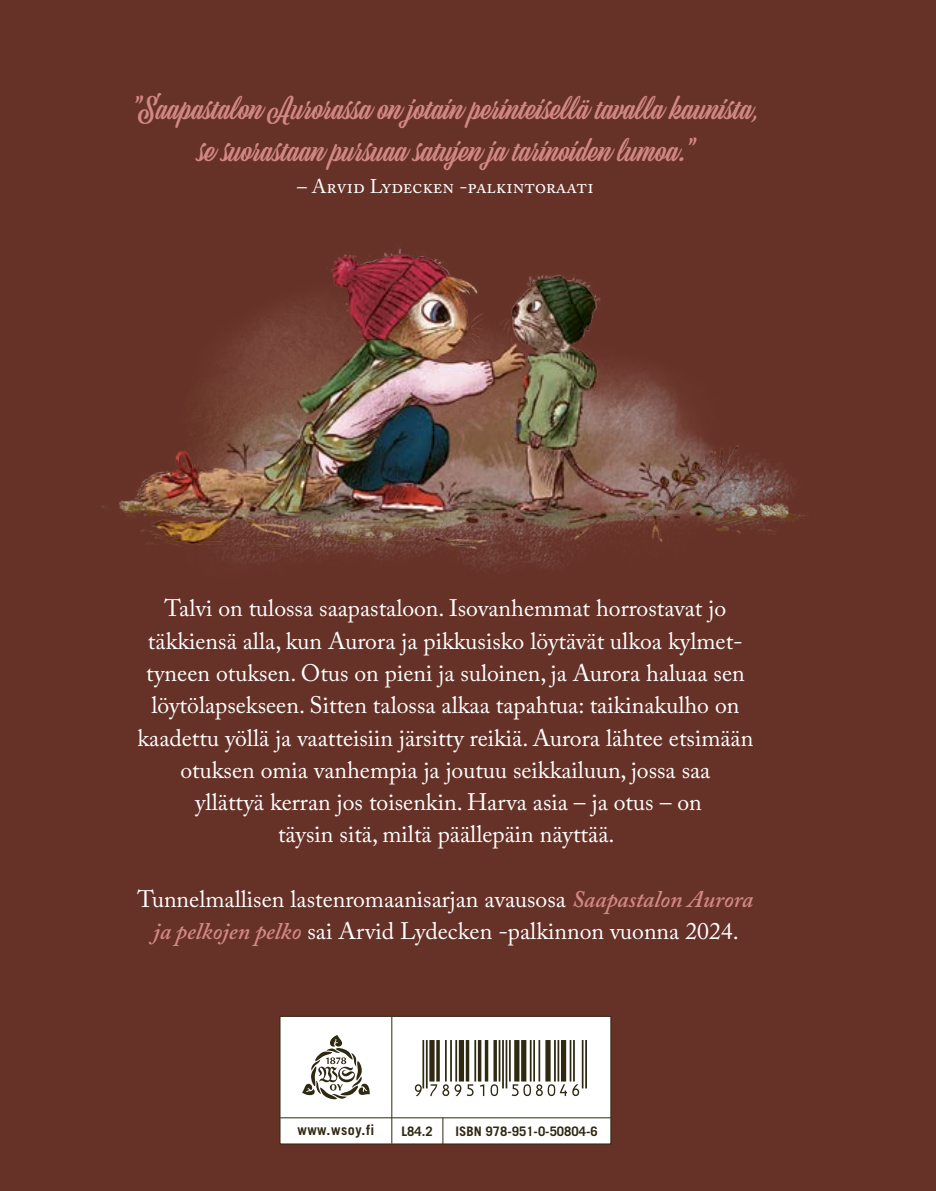
<style>
.page{position:relative;width:936px;height:1191px;background:#fff}
.page>*{position:absolute;margin:0;border:0;box-sizing:border-box;transform-origin:0 0}
.t1{font:55.4px "Viisas EAN Matala";color:#2f2912}
.t2{font:27.8px/42.2px "Viktor Script";letter-spacing:.02em;color:#d28885;text-align:center;scale:1.06 1}
.t3{font:23.8px/32.2px "Adobe Caslon Pro";color:#fff;text-align:center}
.t4{font:19.8px "Adobe Caslon Pro";letter-spacing:.005em;color:#fff}
.t5{font:700 14.2px "Trade Gothic LT Std";letter-spacing:.035em;color:#2f2912}
.t6{font:700 13.2px "Trade Gothic LT Std";color:#2f2912}
.s1{font-weight:600;font-style:italic;color:#d28885}
</style>
<div class="page">
<div style="left:0;top:0;width:935px;height:1191px;background:#663127"></div>
<div style="left:280px;top:1016px;width:330px;height:128px;background:#fff"></div>
<div style="left:280px;top:1016px;width:331px;height:128px;border:1px solid #2f2912"></div>
<hr style="left:391px;top:1016px;width:1px;height:127px;background:#2f2912">
<hr style="left:280px;top:1117px;width:330px;height:1px;background:#2f2912">
<svg style="left:442px;top:1117px;width:1px;height:27px"></svg>
<svg style="left:302px;top:1035px;width:67px;height:64px"></svg>
<img style="left:101px;top:243px;width:704px;height:328px">
<p class="t2" style="left:131px;top:88px;width:594px">”Saapastalon Aurorassa on jotain perinteisellä tavalla kaunista, se suorastaan pursuaa satujen ja tarinoiden lumoa.”</p>
<p class="t4" style="left:297px;top:175px;width:298px">– Arvid Lydecken -palkintoraati</p>
<p class="t3" style="left:137px;top:592px;width:617px">Talvi on tulossa saapastaloon. Isovanhemmat horrostavat jo täkkiensä alla, kun Aurora ja pikkusisko löytävät ulkoa kylmet&shy;tyneen otuksen. Otus on pieni ja suloinen, ja Aurora haluaa sen löytölapsekseen. Sitten talossa alkaa tapahtua: taikinakulho on kaadettu yöllä ja vaatteisiin järsitty reikiä. Aurora lähtee etsimään otuksen omia vanhempia ja joutuu seikkailuun, jossa saa<br>yllättyä kerran jos toisenkin. Harva asia – ja otus – on<br>täysin sitä, miltä päällepäin näyttää.</p>
<p class="t3" style="left:138px;top:882px;width:617px">Tunnelmallisen lastenromaanisarjan avausosa <span class="s1">Saapastalon Aurora ja pelkojen pelko</span> sai Arvid Lydecken -palkinnon vuonna 2024.</p>
<h1 class="t1" style="left:410px;top:1039px;width:178px">*9789510508046*</h1>
<p class="t5" style="left:297px;top:1121px;width:78px">www.wsoy.fi</p>
<p class="t6" style="left:401px;top:1122px;width:33px">L84.2</p>
<p class="t6" style="left:455px;top:1122px;width:144px">ISBN 978-951-0-50804-6</p>
</div>
